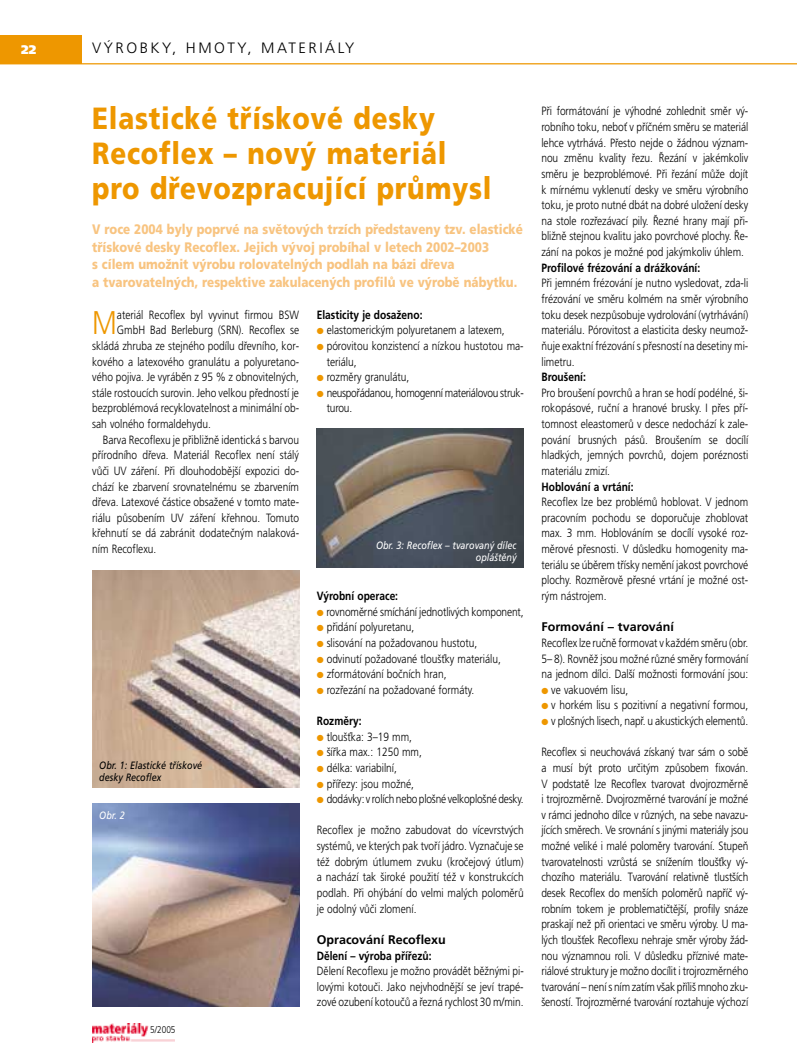
<style>
.page{position:relative;width:797px;height:1063px;background:#fff}
.page>*{position:absolute;margin:0;border:0;box-sizing:border-box;transform-origin:0 0}
.t1{font:300 32.75px "Frutiger CE";color:#ee9700;scale:.85 1}
.t2{font:900 30.62px/35px "Frutiger CE";letter-spacing:.03em;color:#ee9700;scale:.85 1}
.t3{font:300 15px "Frutiger CE";letter-spacing:.165em;color:#000}
.t4{font:900 13.75px/17.5px "Frutiger CE";color:#f8c481;scale:.85 1}
.t5{font:700 12.5px "Frutiger CE";color:#000}
.t6{font:900 12.5px "Frutiger CE";color:#fff}
.t7{font:300 12px/15.6px "Frutiger CE";color:#000;text-align:justify;scale:.85 1}
.t8{font:700 12px "Frutiger CE";color:#000;scale:.85 1}
.t9{font:300 12px/15.6px "Frutiger CE";letter-spacing:-.03em;color:#000;scale:.85 1}
.t10{font:italic 10.62px/12px "Frutiger CE";color:#fff;text-align:right;scale:.85 1}
.t11{font:italic 10.62px/12px "Frutiger CE";color:#000;scale:.85 1}
.t12{font:300 9.75px "Frutiger CE";color:#000;scale:.85 1}
.s1{color:#ee9700}
</style>
<div class="page">
<div style="left:0;top:35px;width:82px;height:29px;background:#ee9700"></div>
<hr style="left:0;top:63px;width:796px;height:1px;background:#ee9700">
<img style="left:92px;top:1023px;width:57px;height:8px">
<img style="left:92px;top:1031px;width:82px;height:11px">
<img style="left:92px;top:570px;width:207px;height:217px">
<img style="left:92px;top:803px;width:207px;height:203px">
<img style="left:317px;top:428px;width:206px;height:140px">
<p class="t6" style="left:21px;top:45px;width:16px">22</p>
<p class="t3" style="left:92px;top:43px;width:263px">VÝROBKY, HMOTY, MATERIÁLY</p>
<h2 class="t2" style="left:92px;top:104px;width:471px">Elastické třískové desky<br>Recoflex – nový materiál pro dřevozpracující průmysl</h2>
<p class="t4" style="left:92px;top:222px;width:508px">V roce 2004 byly poprvé na světových trzích představeny tzv. elastické třískové desky Recoflex. Jejich vývoj probíhal v letech 2002–2003<br>s cílem umožnit výrobu rolovatelných podlah na bázi dřeva<br>a tvarovatelných, respektive zakulacených profilů ve výrobě nábytku.</p>
<h1 class="t1" style="left:92px;top:311px;width:31px">M</h1>
<p class="t7" style="left:117px;top:308px;width:216px">ateriál Recoflex byl vyvinut firmou BSW</p>
<p class="t7" style="left:117px;top:323px;width:216px">GmbH Bad Berleburg (SRN). Recoflex se</p>
<p class="t7" style="left:92px;top:339px;width:245px">skládá zhruba ze stejného podílu dřevního, kor-</p>
<p class="t7" style="left:92px;top:355px;width:245px">kového a latexového granulátu a polyuretano-</p>
<p class="t7" style="left:92px;top:370px;width:245px">vého pojiva. Je vyráběn z 95 % z obnovitelných,</p>
<p class="t7" style="left:92px;top:386px;width:245px">stále rostoucích surovin. Jeho velkou předností je</p>
<p class="t7" style="left:92px;top:402px;width:245px">bezproblémová recyklovatelnost a minimální ob-</p>
<p class="t7" style="left:92px;top:417px;width:141px">sah volného formaldehydu.</p>
<p class="t7" style="left:103px;top:433px;width:232px">Barva Recoflexu je přibližně identická s barvou</p>
<p class="t7" style="left:92px;top:448px;width:245px">přírodního dřeva. Materiál Recoflex není stálý</p>
<p class="t7" style="left:92px;top:464px;width:245px">vůči UV záření. Při dlouhodobější expozici do-</p>
<p class="t7" style="left:92px;top:480px;width:245px">chází ke zbarvení srovnatelnému se zbarvením</p>
<p class="t7" style="left:92px;top:495px;width:245px">dřeva. Latexové částice obsažené v tomto mate-</p>
<p class="t7" style="left:92px;top:511px;width:245px">riálu působením UV záření křehnou. Tomuto</p>
<p class="t7" style="left:92px;top:527px;width:245px">křehnutí se dá zabránit dodatečným nalaková-</p>
<p class="t7" style="left:92px;top:542px;width:77px">ním Recoflexu.</p>
<p class="t11" style="left:99px;top:760px;width:123px">Obr. 1: Elastické třískové desky Recoflex</p>
<p class="t10" style="left:99px;top:810px;width:32px">Obr. 2</p>
<p class="t12" style="left:150px;top:1026px;width:31px">5/2005</p>
<p class="t8" style="left:317px;top:310px;width:126px">Elasticity je dosaženo:</p>
<p class="t7" style="left:317px;top:323px;width:222px"><span class="s1">●</span> elastomerickým polyuretanem a latexem,</p>
<p class="t7" style="left:326px;top:339px;width:233px;text-indent:-10px"><span class="s1">●</span> pórovitou konzistencí a nízkou hustotou ma&shy;teriálu,</p>
<p class="t7" style="left:317px;top:370px;width:110px"><span class="s1">●</span> rozměry granulátu,</p>
<p class="t9" style="left:326px;top:386px;width:233px;text-indent:-10px"><span class="s1">●</span> neuspořádanou, homogenní materiálovou struk&shy;turou.</p>
<p class="t10" style="left:376px;top:540px;width:167px">Obr. 3: Recoflex – tvarovaný dílec opláštěný</p>
<p class="t8" style="left:317px;top:591px;width:97px">Výrobní operace:</p>
<p class="t7" style="left:317px;top:605px;width:245px"><span class="s1">●</span> rovnoměrné smíchání jednotlivých komponent,</p>
<p class="t7" style="left:317px;top:620px;width:116px"><span class="s1">●</span> přidání polyuretanu,</p>
<p class="t7" style="left:317px;top:636px;width:190px"><span class="s1">●</span> slisování na požadovanou hustotu,</p>
<p class="t7" style="left:317px;top:652px;width:218px"><span class="s1">●</span> odvinutí požadované tloušťky materiálu,</p>
<p class="t7" style="left:317px;top:667px;width:154px"><span class="s1">●</span> zformátování bočních hran,</p>
<p class="t7" style="left:317px;top:683px;width:187px"><span class="s1">●</span> rozřezání na požadované formáty.</p>
<p class="t8" style="left:317px;top:716px;width:54px">Rozměry:</p>
<p class="t7" style="left:317px;top:730px;width:113px"><span class="s1">●</span> tloušťka: 3–19 mm,</p>
<p class="t7" style="left:317px;top:745px;width:125px"><span class="s1">●</span> šířka max.: 1250 mm,</p>
<p class="t7" style="left:317px;top:761px;width:96px"><span class="s1">●</span> délka: variabilní,</p>
<p class="t7" style="left:317px;top:777px;width:116px"><span class="s1">●</span> přířezy: jsou možné,</p>
<p class="t7" style="left:317px;top:792px;width:245px"><span class="s1">●</span> dodávky: v rolích nebo plošné velkoplošné desky.</p>
<p class="t7" style="left:317px;top:823px;width:245px">Recoflex je možno zabudovat do vícevrstvých systémů, ve kterých pak tvoří jádro. Vyznačuje se též dobrým útlumem zvuku (kročejový útlum) a nachází tak široké použití též v konstrukcích podlah. Při ohýbání do velmi malých poloměrů je odolný vůči zlomení.</p>
<p class="t5" style="left:317px;top:935px;width:130px">Opracování Recoflexu</p>
<p class="t8" style="left:317px;top:951px;width:136px">Dělení – výroba přířezů:</p>
<p class="t7" style="left:317px;top:964px;width:245px">Dělení Recoflexu je možno provádět běžnými pi&shy;lovými kotouči. Jako nejvhodnější se jeví trapé&shy;zové ozubení kotoučů a řezná rychlost 30 m/min.</p>
<p class="t7" style="left:541px;top:105px;width:245px">Při formátování je výhodné zohlednit směr vý&shy;robního toku, neboť v příčném směru se materiál lehce vytrhává. Přesto nejde o žádnou význam&shy;nou změnu kvality řezu. Řezání v jakémkoliv směru je bezproblémové. Při řezání může dojít k mírnému vyklenutí desky ve směru výrobního toku, je proto nutné dbát na dobré uložení desky na stole rozřezávací pily. Řezné hrany mají při&shy;bližně stejnou kvalitu jako povrchové plochy. Ře&shy;zání na pokos je možné pod jakýmkoliv úhlem.</p>
<p class="t8" style="left:541px;top:263px;width:188px">Profilové frézování a drážkování:</p>
<p class="t7" style="left:541px;top:277px;width:245px">Při jemném frézování je nutno vysledovat, zda-li frézování ve směru kolmém na směr výrobního toku desek nezpůsobuje vydrolování (vytrhávání) materiálu. Pórovitost a elasticita desky neumož&shy;ňuje exaktní frézování s přesností na desetiny mi&shy;limetru.</p>
<p class="t8" style="left:541px;top:372px;width:54px">Broušení:</p>
<p class="t7" style="left:541px;top:386px;width:245px">Pro broušení povrchů a hran se hodí podélné, ši&shy;rokopásové, ruční a hranové brusky. I přes pří&shy;tomnost eleastomerů v desce nedochází k zale&shy;pování brusných pásů. Broušením se docílí hladkých, jemných povrchů, dojem poréznosti materiálu zmizí.</p>
<p class="t8" style="left:541px;top:482px;width:110px">Hoblování a vrtání:</p>
<p class="t7" style="left:541px;top:495px;width:245px">Recoflex lze bez problémů hoblovat. V jednom pracovním pochodu se doporučuje zhoblovat max. 3 mm. Hoblováním se docílí vysoké roz&shy;měrové přesnosti. V důsledku homogenity ma&shy;teriálu se úběrem třísky nemění jakost povrchové plochy. Rozměrově přesné vrtání je možné ost&shy;rým nástrojem.</p>
<p class="t5" style="left:541px;top:622px;width:134px">Formování – tvarování</p>
<p class="t7" style="left:541px;top:636px;width:245px">Recoflex lze ručně formovat v každém směru (obr.<br>5– 8). Rovněž jsou možné různé směry formování na jednom dílci. Další možnosti formování jsou:</p>
<p class="t7" style="left:541px;top:683px;width:103px"><span class="s1">●</span> ve vakuovém lisu,</p>
<p class="t7" style="left:541px;top:698px;width:245px"><span class="s1">●</span> v horkém lisu s pozitivní a negativní formou,</p>
<p class="t7" style="left:541px;top:714px;width:245px"><span class="s1">●</span> v plošných lisech, např. u akustických elementů.</p>
<p class="t7" style="left:541px;top:745px;width:245px">Recoflex si neuchovává získaný tvar sám o sobě a musí být proto určitým způsobem fixován.<br>V podstatě lze Recoflex tvarovat dvojrozměrně i trojrozměrně. Dvojrozměrné tvarování je možné v rámci jednoho dílce v různých, na sebe navazu&shy;jících směrech. Ve srovnání s jinými materiály jsou možné veliké i malé poloměry tvarování. Stupeň tvarovatelnosti vzrůstá se snížením tloušťky vý&shy;chozího materiálu. Tvarování relativně tlustších desek Recoflex do menších poloměrů napříč vý&shy;robním tokem je problematičtější, profily snáze praskají než při orientaci ve směru výroby. U ma&shy;lých tloušťek Recoflexu nehraje směr výroby žád&shy;nou významnou roli. V důsledku příznivé mate&shy;riálové struktury je možno docílit i trojrozměrného tvarování – není s ním zatím však příliš mnoho zku&shy;šeností. Trojrozměrné tvarování roztahuje výchozí</p>
</div>
